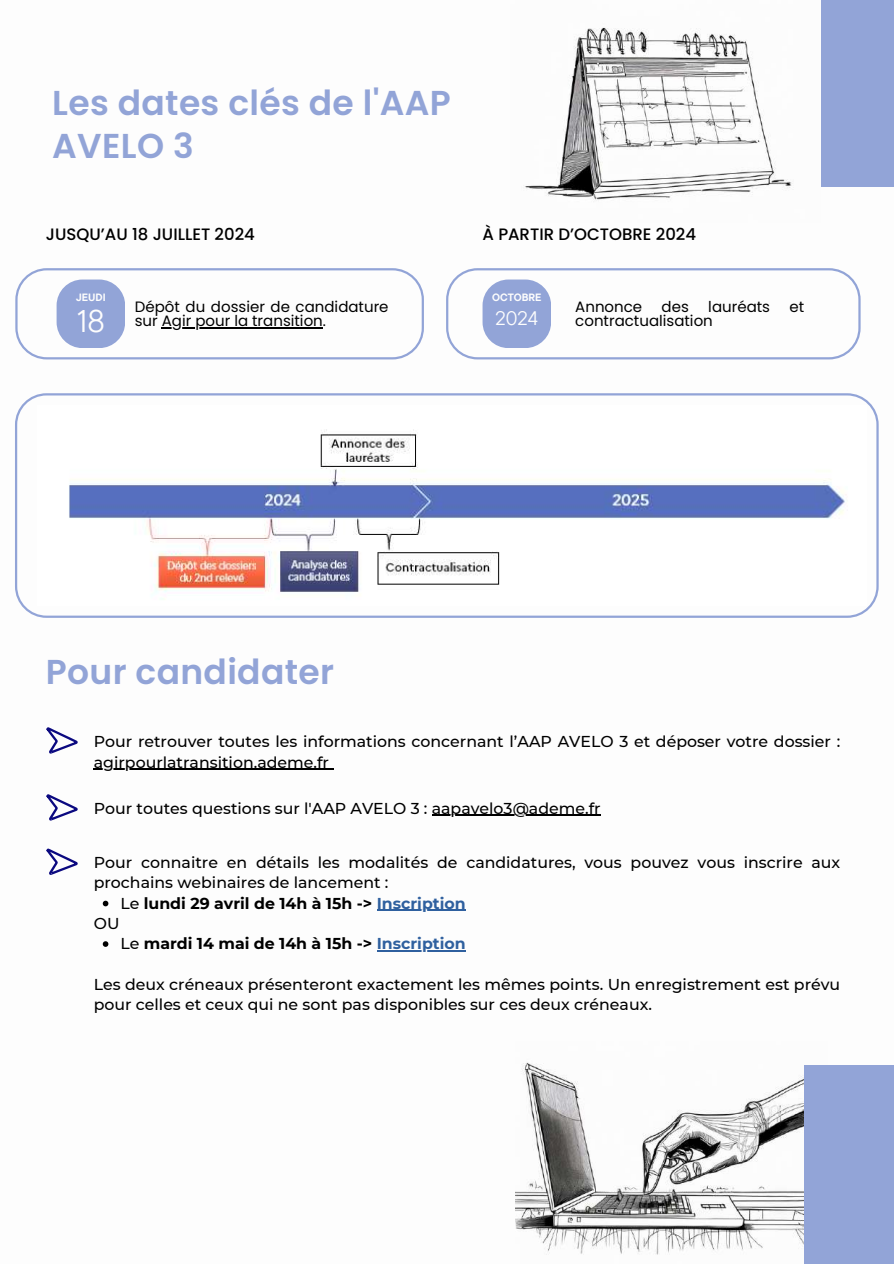
<style>
.page{position:relative;width:894px;height:1264px;background:#fff}
.page>*{position:absolute;margin:0;border:0;box-sizing:border-box;transform-origin:0 0}
.t1{font:600 34.5px/42.8px "Poppins";letter-spacing:.01em;color:#92a4d7}
.t2{font:31.2px "TT Commons Pro";color:#fdfdfd}
.t3{font:19.5px "TT Commons Pro";color:#fdfdfd}
.t4{font:500 16.5px "Poppins";color:#000}
.t5{font:500 15.75px/20.2px "Montserrat";color:#000}
.t6{font:700 15.75px "Montserrat";color:#000}
.t7{font:15px/14.7px "Poppins";color:#000}
.t8{font:700 10.5px "TT Commons Pro";color:#fdfdfd}
.s1{font-weight:500}
.s2{color:#2f609f}
</style>
<div class="page">
<img style="left:515px;top:1062px;width:289px;height:193px">
<div style="left:804px;top:1064px;width:89px;height:199px;background:#92a4d7"></div>
<svg style="left:46px;top:727px;width:32px;height:26px"></svg>
<svg style="left:46px;top:794px;width:32px;height:26px"></svg>
<svg style="left:46px;top:848px;width:32px;height:27px"></svg>
<div style="left:802px;top:0;width:91px;height:186px;background:#92a4d7"></div>
<img style="left:525px;top:0;width:295px;height:201px">
<svg style="left:15px;top:393px;width:863px;height:225px"></svg>
<svg style="left:15px;top:268px;width:409px;height:91px"></svg>
<div style="left:57px;top:279px;width:68px;height:69px;background:#92a4d7;border-radius:26px"></div>
<svg style="left:446px;top:268px;width:414px;height:91px"></svg>
<div style="left:482px;top:279px;width:69px;height:69px;background:#92a4d7;border-radius:26px"></div>
<img style="left:37px;top:405px;width:828px;height:201px">
<hr style="left:94px;top:768px;width:235px;height:1px;background:#000">
<hr style="left:431px;top:814px;width:169px;height:2px;background:#000">
<svg style="left:103px;top:900px;width:5px;height:6px"></svg>
<hr style="left:376px;top:909px;width:89px;height:1px;background:#2f609f">
<svg style="left:103px;top:941px;width:5px;height:5px"></svg>
<hr style="left:376px;top:950px;width:89px;height:1px;background:#2f609f">
<hr style="left:162px;top:327px;width:161px;height:1px;background:#000">
<h1 class="t1" style="left:52px;top:82px;width:400px">Les dates clés de l'AAP<br>AVELO 3</h1>
<p class="t4" style="left:46px;top:222px;width:210px">JUSQU’AU 18 JUILLET 2024</p>
<p class="t4" style="left:482px;top:222px;width:215px">À PARTIR D’OCTOBRE 2024</p>
<p class="t8" style="left:76px;top:291px;width:31px">JEUDI</p>
<h2 class="t2" style="left:77px;top:301px;width:29px">18</h2>
<p class="t7" style="left:135px;top:299px;width:255px">Dépôt du dossier de candidature sur Agir pour la transition.</p>
<p class="t8" style="left:492px;top:291px;width:51px">OCTOBRE</p>
<p class="t7" style="left:575px;top:299px;width:68px">Annonce</p>
<p class="t7" style="left:661px;top:299px;width:29px">des</p>
<p class="t7" style="left:708px;top:299px;width:63px">lauréats</p>
<p class="t7" style="left:789px;top:299px;width:16px">et</p>
<p class="t3" style="left:495px;top:305px;width:44px">2024</p>
<p class="t7" style="left:575px;top:313px;width:139px">contractualisation</p>
<h1 class="t1" style="left:46px;top:650px;width:290px">Pour candidater</h1>
<p class="t5" style="left:94px;top:731px;width:747px">Pour retrouver toutes les informations concernant l’AAP AVELO 3 et déposer votre dossier : agirpourlatransition.ademe.fr</p>
<p class="t5" style="left:94px;top:798px;width:508px">Pour toutes questions sur l'AAP AVELO 3 : aapavelo3@ademe.fr</p>
<p class="t5" style="left:94px;top:852px;width:747px">Pour connaitre en détails les modalités de candidatures, vous pouvez vous inscrire aux</p>
<p class="t5" style="left:94px;top:872px;width:296px">prochains webinaires de lancement :</p>
<p class="t6" style="left:120px;top:893px;width:346px"><span class="s1">Le</span> lundi 29 avril de 14h à 15h -&gt; <span class="s2">Inscription</span></p>
<p class="t5" style="left:94px;top:913px;width:27px">OU</p>
<p class="t6" style="left:120px;top:933px;width:346px"><span class="s1">Le</span> mardi 14 mai de 14h à 15h -&gt; <span class="s2">Inscription</span></p>
<p class="t5" style="left:94px;top:973px;width:747px">Les deux créneaux présenteront exactement les mêmes points. Un enregistrement est prévu pour celles et ceux qui ne sont pas disponibles sur ces deux créneaux.</p>
</div>
